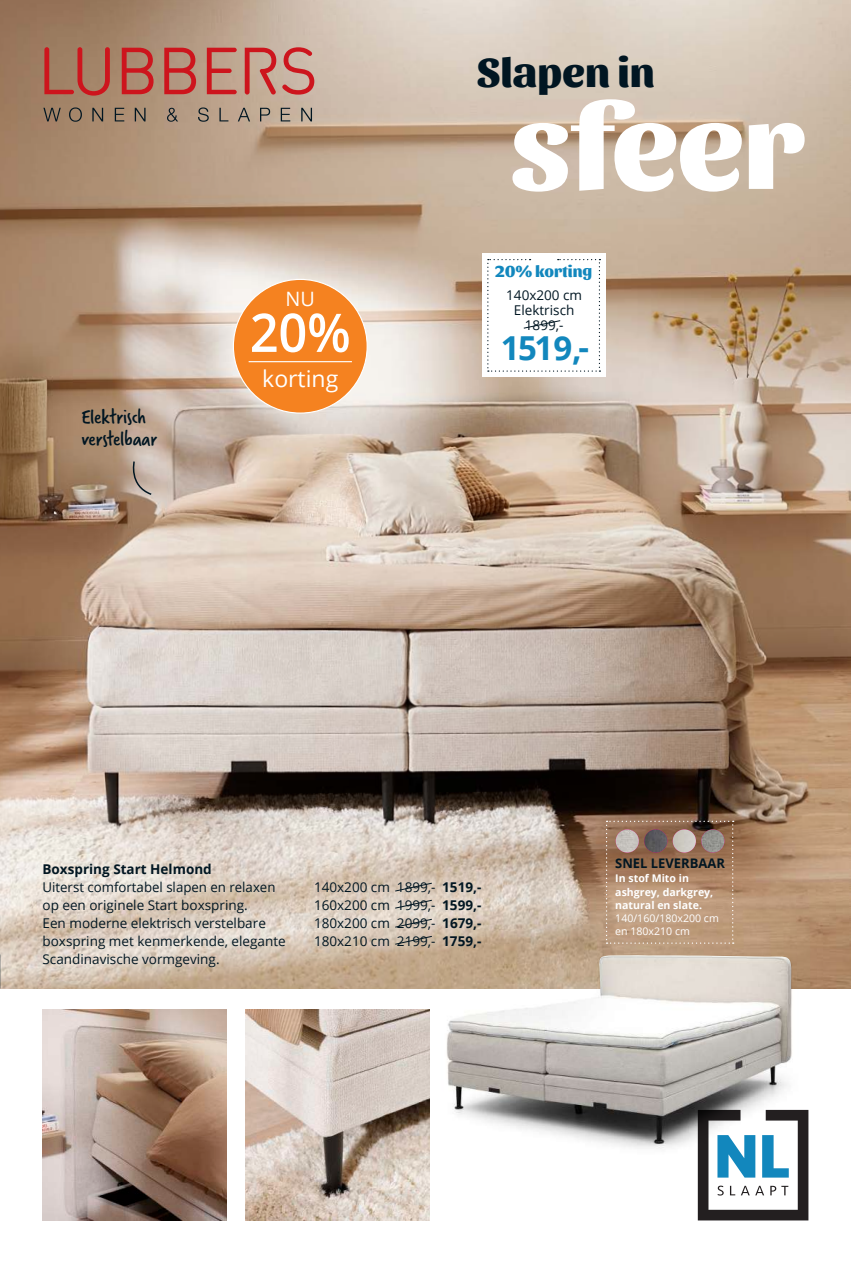
<style>
.page{position:relative;width:851px;height:1263px;background:#fff}
.page>*{position:absolute;margin:0;border:0;box-sizing:border-box;transform-origin:0 0}
.t1{font:800 124.5px "Sansita";letter-spacing:-.01em;color:#fff}
.t2{font:600 53.25px "Open Sans";color:#fff;scale:.95 1}
.t3{font:800 42px "Sansita";color:#011622}
.t4{font:700 33px "Open Sans";color:#1287bd}
.t5{font:22.95px "Open Sans";color:#fff}
.t6{font:22.2px/22.2px "Verveine";letter-spacing:-.015em;color:#011622}
.t7{font:19.8px "Open Sans";color:#fff}
.t8{font:800 16.5px "Sansita";color:#1287bd}
.t9{font:13.5px/18px "Open Sans";color:#011622}
.t10{font:700 13.5px "Open Sans";color:#011622}
.t11{font:700 13.2px "Open Sans";color:#011622}
.t12{font:700 10.5px/13.2px "Open Sans";color:#fff}
.t13{font:10.5px/13.2px "Open Sans";color:#fff}
.s1{font-weight:700}
</style>
<div class="page">
<img style="left:1px;top:0;width:849px;height:989px">
<svg style="left:697px;top:1172px;width:111px;height:48px"></svg>
<img style="left:43px;top:1009px;width:183px;height:211px">
<img style="left:246px;top:1009px;width:183px;height:211px">
<img style="left:418px;top:929px;width:404px;height:243px">
<img style="left:447px;top:955px;width:184px;height:158px">
<div style="left:233px;top:279px;width:134px;height:134px;background:#f58220;border-radius:50%"></div>
<hr style="left:248px;top:361px;width:104px;height:1px;background:#fff">
<div style="left:481px;top:254px;width:124px;height:123px;background:#fff"></div>
<svg style="left:487px;top:259px;width:113px;height:113px"></svg>
<svg style="left:605px;top:821px;width:128px;height:123px;background:#ae8b6f"></svg>
<img style="left:644px;top:829px;width:23px;height:23px;border-radius:12px">
<img style="left:701px;top:829px;width:23px;height:23px;border-radius:12px">
<img style="left:672px;top:829px;width:23px;height:23px;border-radius:12px">
<svg style="left:394px;top:882px;width:38px;height:10px"></svg>
<svg style="left:394px;top:899px;width:38px;height:10px"></svg>
<svg style="left:394px;top:918px;width:38px;height:10px"></svg>
<svg style="left:394px;top:935px;width:38px;height:10px"></svg>
<svg style="left:129px;top:460px;width:24px;height:36px"></svg>
<svg style="left:122px;top:48px;width:31px;height:46px"></svg>
<svg style="left:164px;top:48px;width:32px;height:46px"></svg>
<svg style="left:44px;top:47px;width:66px;height:49px;background:#ac6552"></svg>
<svg style="left:207px;top:48px;width:30px;height:46px"></svg>
<svg style="left:245px;top:48px;width:31px;height:47px"></svg>
<svg style="left:282px;top:47px;width:32px;height:48px;background:#cb837b"></svg>
<svg style="left:43px;top:108px;width:18px;height:13px"></svg>
<svg style="left:69px;top:107px;width:13px;height:15px"></svg>
<svg style="left:92px;top:108px;width:11px;height:13px"></svg>
<svg style="left:115px;top:108px;width:9px;height:13px"></svg>
<svg style="left:135px;top:108px;width:10px;height:13px"></svg>
<svg style="left:167px;top:108px;width:11px;height:14px"></svg>
<svg style="left:198px;top:107px;width:11px;height:15px"></svg>
<svg style="left:219px;top:108px;width:9px;height:13px"></svg>
<svg style="left:238px;top:108px;width:12px;height:13px"></svg>
<svg style="left:260px;top:108px;width:10px;height:13px"></svg>
<svg style="left:281px;top:108px;width:9px;height:13px"></svg>
<svg style="left:301px;top:108px;width:11px;height:13px"></svg>
<h3 class="t3" style="left:477px;top:47px;width:179px">Slapen in</h3>
<h1 class="t1" style="left:510px;top:71px;width:295px">sfeer</h1>
<h3 class="t6" style="left:81px;top:406px;width:77px">Elektrisch verstelbaar</h3>
<h3 class="t7" style="left:285px;top:285px;width:31px">NU</h3>
<h2 class="t2" style="left:250px;top:296px;width:108px">20%</h2>
<h3 class="t5" style="left:262px;top:363px;width:78px">korting</h3>
<p class="t8" style="left:495px;top:262px;width:99px">20% korting</p>
<p class="t9" style="left:506px;top:287px;width:77px;line-height:15px;text-align:center">140x200 cm<br>Elektrisch<br>1899,-</p>
<h3 class="t4" style="left:501px;top:325px;width:90px">1519,-</h3>
<p class="t10" style="left:43px;top:859px;width:171px">Boxspring Start Helmond</p>
<p class="t9" style="left:43px;top:877px;width:245px">Uiterst comfortabel slapen en relaxen op een originele Start boxspring.<br>Een moderne elektrisch verstelbare boxspring met kenmerkende, elegante Scandinavische vormgeving.</p>
<p class="t9" style="left:314px;top:877px;width:169px;text-align:justify">140x200 cm 1899,- <span class="s1">1519,- </span>160x200 cm 1999,- <span class="s1">1599,- </span>180x200 cm 2099,- <span class="s1">1679,- </span>180x210 cm 2199,- <span class="s1">1759,-</span></p>
<p class="t11" style="left:615px;top:854px;width:111px">SNEL LEVERBAAR</p>
<p class="t12" style="left:615px;top:871px;width:99px">In stof Mito in ashgrey, darkgrey, natural en slate.</p>
<p class="t13" style="left:615px;top:911px;width:105px">140/160/180x200 cm en 180x210 cm</p>
</div>
